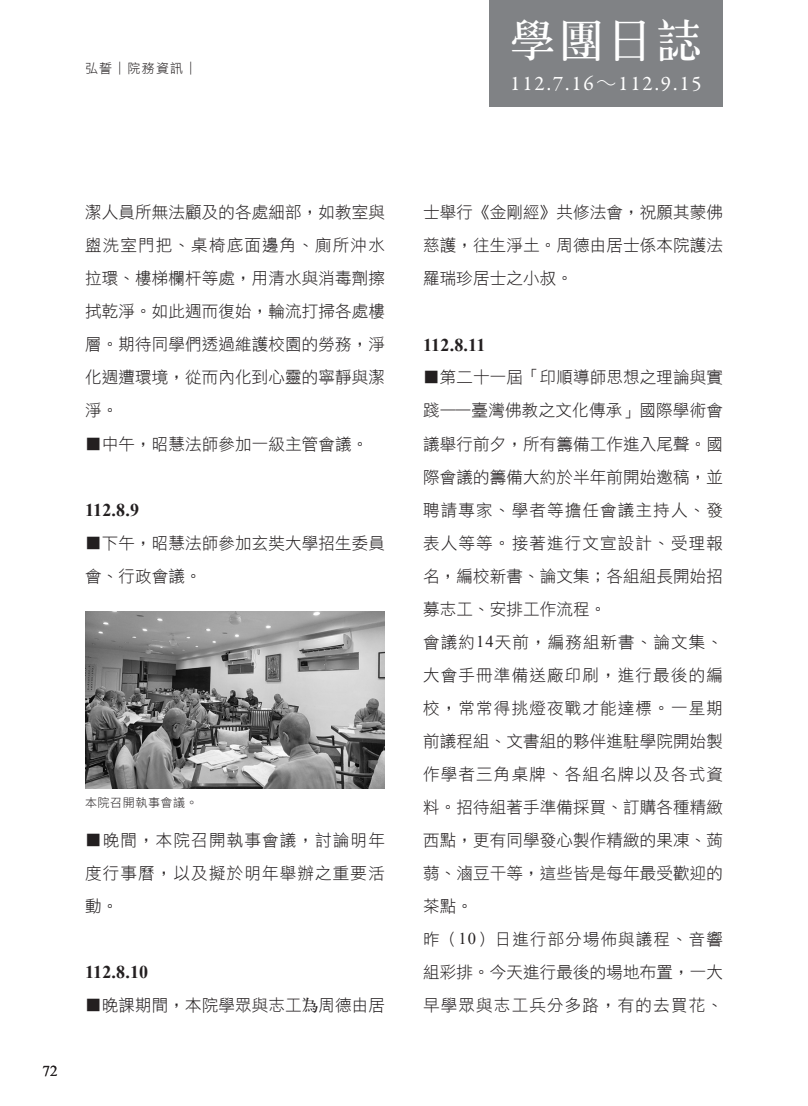
<style>
.page{position:relative;width:808px;height:1106px;background:#fff}
.page>*{position:absolute;margin:0;border:0;box-sizing:border-box;transform-origin:0 0}
.t1{font:45px "Stdsung EG Bold Big 5";color:#fff}
.t2{font:21px "Garamond Premr Pro";letter-spacing:.095em;color:#fff}
.學團日誌_日期{font:700 18px "Times New Roman";letter-spacing:-.02em;color:#231f20}
.學團日誌_文{font:16.5px/33px "DF Hei Lt HKP BF";letter-spacing:.01em;color:#231f20;text-align:justify}
.t3{font:15px "Times New Roman";color:#231f20}
.t4{font:12.9px "DF Hei Lt HK BF";letter-spacing:.1em;color:#231f20}
.圖說{font:300 12px "Noto Sans CJ Ktc";letter-spacing:.05em;color:#231f20}
.s1{font-family:"DF Hei Lt HK BF"}
.s2{font-family:"DF Ming Std W7"}
.s3{font-family:"Times New Roman"}
</style>
<div class="page">
<img style="left:85px;top:611px;width:300px;height:177px">
<div style="left:489px;top:0;width:234px;height:106px;background:#808285"></div>
<p class="t4" style="left:85px;top:62px;width:114px">弘誓│院務資訊│</p>
<h1 class="t1" style="left:510px;top:17px;width:193px">學團日誌</h1>
<p class="t2" style="left:510px;top:70px;width:193px">112.7.16<span class="s1">～</span>112.9.15</p>
<p class="學團日誌_文" style="left:85px;top:196px;width:301px">潔人員所無法顧及的各處細部，如教室與盥洗室門把、桌椅底面邊角、廁所沖水拉環、樓梯欄杆等處，用清水與消毒劑擦拭乾淨。如此週而復始，輪流打掃各處樓層。期待同學們透過維護校園的勞務，淨化週遭環境，從而內化到心靈的寧靜與潔淨。</p>
<p class="學團日誌_文" style="left:85px;top:427px;width:285px">■中午，昭慧法師參加一級主管會議。</p>
<p class="學團日誌_日期" style="left:85px;top:497px;width:56px">112.8.9</p>
<p class="學團日誌_文" style="left:85px;top:526px;width:301px">■下午，昭慧法師參加玄奘大學招生委員會、行政會議。</p>
<p class="t3" style="left:43px;top:1060px;width:16px">72</p>
<p class="圖說" style="left:85px;top:796px;width:114px">本院召開執事會議。</p>
<p class="學團日誌_文" style="left:85px;top:823px;width:301px">■晚間，本院召開執事會議，討論明年度行事曆，以及擬於明年舉辦之重要活動。</p>
<p class="學團日誌_日期" style="left:85px;top:959px;width:65px">112.8.10</p>
<p class="學團日誌_文" style="left:85px;top:988px;width:301px">■晚課期間，本院學眾與志工<span class="s2">為</span>周德由居</p>
<p class="學團日誌_文" style="left:423px;top:196px;width:301px">士舉行《金剛經》共修法會，祝願其蒙佛慈護，往生淨土。周德由居士係本院護法羅瑞珍居士之小叔。</p>
<p class="學團日誌_日期" style="left:423px;top:332px;width:64px">112.8.11</p>
<p class="學團日誌_文" style="left:423px;top:361px;width:301px">■第二十一屆「印順導師思想之理論與實踐——臺灣佛教之文化傳承」國際學術會議舉行前夕，所有籌備工作進入尾聲。國際會議的籌備大約於半年前開始邀稿，並聘請專家、學者等擔任會議主持人、發表人等等。接著進行文宣設計、受理報名，編校新書、論文集；各組組長開始招募志工、安排工作流程。</p>
<p class="學團日誌_文" style="left:423px;top:625px;width:301px">會議約<span class="s3">14</span>天前，編務組新書、論文集、大會手冊準備送廠印刷，進行最後的編校，常常得挑燈夜戰才能達標。一星期前議程組、文書組的夥伴進駐學院開始製作學者三角桌牌、各組名牌以及各式資料。招待組著手準備採買、訂購各種精緻西點，更有同學發心製作精緻的果凍、蒟蒻、滷豆干等，這些皆是每年最受歡迎的茶點。</p>
<p class="學團日誌_文" style="left:423px;top:922px;width:301px">昨（<span class="s3">10</span>）日進行部分場佈與議程、音響組彩排。今天進行最後的場地布置，一大早學眾與志工兵分多路，有的去買花、</p>
</div>
